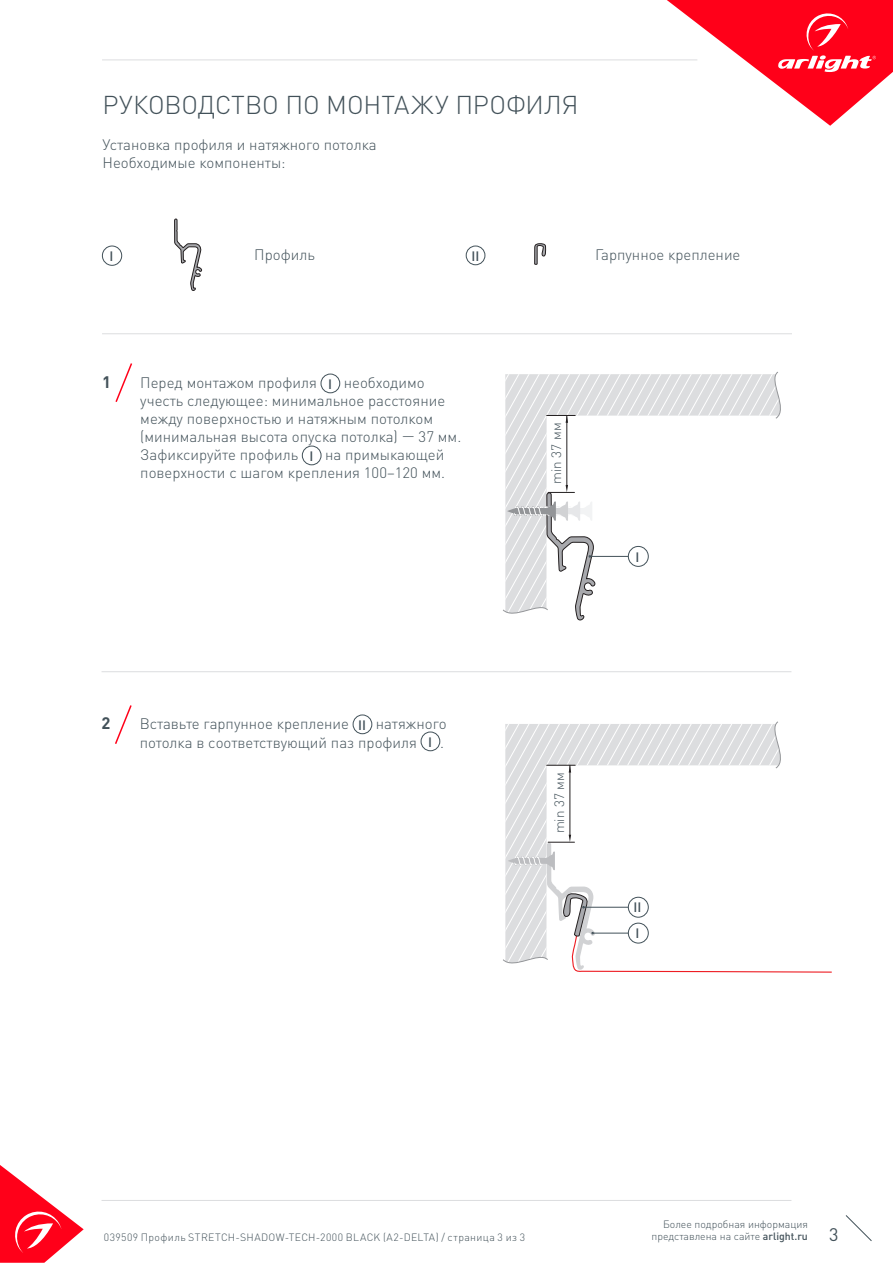
<style>
.page{position:relative;width:893px;height:1263px;background:#fff}
.page>*{position:absolute;margin:0;border:0;box-sizing:border-box;transform-origin:0 0}
.t1{font:300 25.5px "DIN Pro";letter-spacing:-.005em;color:#425159}
.t2{font:18px "DIN Pro";color:#425159}
.t3{font:700 16.5px "DIN Pro";color:#425159}
.t4{font:300 15px/18px "DIN Pro";color:#425159}
.t5{font:300 13.5px "DIN Pro";color:#425159}
.t6{font:500 13.5px "DIN Pro";color:#425159}
.t7{font:300 10.5px "DIN Pro";letter-spacing:.02em;color:#425159}
.t8{font:300 10.5px "DIN Pro";color:#425159}
.s1{font-weight:500}
</style>
<div class="page">
<svg style="left:0;top:1165px;width:84px;height:98px"></svg>
<svg style="left:845px;top:1215px;width:27px;height:26px"></svg>
<svg style="left:667px;top:0;width:226px;height:126px"></svg>
<hr style="left:102px;top:60px;width:595px;height:1px;background:#dcdddf">
<hr style="left:102px;top:1200px;width:689px;height:1px;background:#dcdddf">
<hr style="left:102px;top:333px;width:690px;height:1px;background:#dcdddf">
<div style="left:102px;top:246px;width:20px;height:19px;border:1px solid #425159;border-radius:50%"></div>
<hr style="left:102px;top:671px;width:689px;height:1px;background:#dcdddf">
<div style="left:321px;top:374px;width:19px;height:19px;border:1px solid #425159;border-radius:50%"></div>
<div style="left:302px;top:446px;width:19px;height:19px;border:1px solid #425159;border-radius:50%"></div>
<svg style="left:115px;top:363px;width:18px;height:39px"></svg>
<svg style="left:174px;top:219px;width:28px;height:72px"></svg>
<div style="left:466px;top:246px;width:19px;height:19px;border:1px solid #425159;border-radius:50%"></div>
<svg style="left:534px;top:243px;width:12px;height:22px"></svg>
<svg style="left:503px;top:371px;width:278px;height:250px"></svg>
<svg style="left:115px;top:705px;width:17px;height:39px"></svg>
<div style="left:353px;top:715px;width:19px;height:19px;border:1px solid #425159;border-radius:50%"></div>
<div style="left:421px;top:732px;width:19px;height:19px;border:1px solid #425159;border-radius:50%"></div>
<svg style="left:503px;top:721px;width:329px;height:252px"></svg>
<p class="t1" style="left:103px;top:87px;width:477px">РУКОВОДСТВО ПО МОНТАЖУ ПРОФИЛЯ</p>
<p class="t4" style="left:103px;top:134px;width:276px">Установка профиля и натяжного потолка</p>
<p class="t4" style="left:103px;top:152px;width:185px">Необходимые компоненты:</p>
<p class="t6" style="left:110px;top:247px;width:5px">I</p>
<p class="t4" style="left:254px;top:245px;width:62px">Профиль</p>
<p class="t6" style="left:471px;top:246px;width:9px">II</p>
<p class="t4" style="left:595px;top:245px;width:147px">Гарпунное крепление</p>
<p class="t3" style="left:102px;top:371px;width:10px">1</p>
<p class="t4" style="left:140px;top:373px;width:178px">Перед монтажом профиля</p>
<p class="t6" style="left:328px;top:374px;width:5px">I</p>
<p class="t4" style="left:140px;top:373px;width:322px;text-indent:203px">необходимо учесть следующее: минимальное расстояние между поверхностью и натяжным потолком (минимальная высота опуска потолка) — 37 мм.<br>Зафиксируйте профиль</p>
<p class="t4" style="left:140px;top:445px;width:306px;text-align:right">на примыкающей<br>поверхности с шагом крепления 100−120 мм.</p>
<p class="t6" style="left:309px;top:446px;width:5px">I</p>
<p class="t5" style="left:547px;top:484px;width:62px;rotate:-90deg">min 37 мм</p>
<p class="t6" style="left:635px;top:547px;width:5px">I</p>
<p class="t3" style="left:102px;top:712px;width:10px">2</p>
<p class="t4" style="left:140px;top:714px;width:211px">Вставьте гарпунное крепление</p>
<p class="t6" style="left:358px;top:715px;width:9px">II</p>
<p class="t4" style="left:140px;top:713px;width:308px;line-height:18.9px;text-indent:236px">натяжного потолка в соответствующий паз профиля</p>
<p class="t6" style="left:428px;top:732px;width:5px">I</p>
<p class="t4" style="left:440px;top:733px;width:5px">.</p>
<p class="t5" style="left:550px;top:833px;width:62px;rotate:-90deg">min 37 мм</p>
<p class="t6" style="left:634px;top:898px;width:9px">II</p>
<p class="t6" style="left:635px;top:924px;width:5px">I</p>
<p class="t8" style="left:663px;top:1216px;width:146px">Более подробная информация</p>
<p class="t8" style="left:651px;top:1229px;width:158px">представлена на сайте <span class="s1">arlight.ru</span></p>
<p class="t7" style="left:104px;top:1230px;width:423px">039509 Профиль STRETCH-SHADOW-TECH-2000 BLACK (A2-DELTA) / страница 3 из 3</p>
<p class="t2" style="left:829px;top:1222px;width:11px">3</p>
</div>
